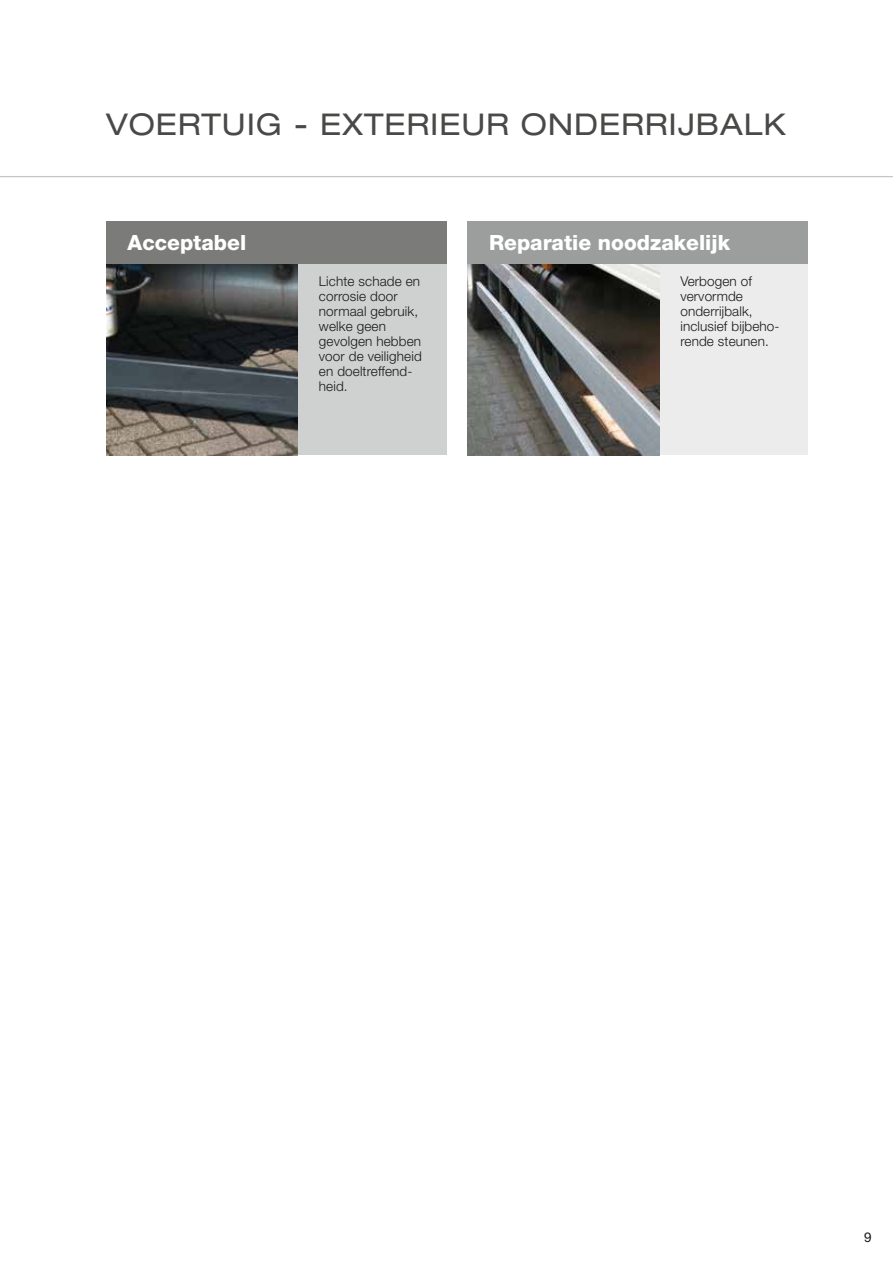
<style>
.page{position:relative;width:893px;height:1263px;background:#fff}
.page>*{position:absolute;margin:0;border:0;box-sizing:border-box;transform-origin:0 0}
.t1{font:expanded 30px "Helvetica Neue LT Pro";letter-spacing:.03em;color:#494948}
.t2{font:800 21px "Helvetica Neue LT Pro";color:#fff}
.t3{font:300 13.5px/15px "Helvetica Neue LT Pro";letter-spacing:.01em;color:#1a1a18}
.t4{font:13.5px "Helvetica Neue LT Pro";color:#1a1a18}
</style>
<div class="page">
<svg style="left:0;top:176px;width:893px;height:2px"></svg>
<div style="left:106px;top:221px;width:340px;height:234px;background:#cfd0d0"></div>
<div style="left:468px;top:221px;width:340px;height:234px;background:#ececed"></div>
<img style="left:106px;top:264px;width:192px;height:191px">
<img style="left:468px;top:264px;width:191px;height:191px">
<div style="left:106px;top:221px;width:340px;height:43px;background:#7b7b7a"></div>
<div style="left:468px;top:221px;width:340px;height:43px;background:#9c9d9d"></div>
<h1 class="t1" style="left:106px;top:107px;width:681px">VOERTUIG - EXTERIEUR ONDERRIJBALK</h1>
<h2 class="t2" style="left:128px;top:230px;width:120px">Acceptabel</h2>
<h2 class="t2" style="left:489px;top:230px;width:243px">Reparatie noodzakelijk</h2>
<p class="t3" style="left:319px;top:273px;width:104px">Lichte schade en corrosie door normaal gebruik, welke geen gevolgen hebben voor de veiligheid en doeltreffend&shy;heid.</p>
<p class="t3" style="left:680px;top:273px;width:101px">Verbogen of vervormde onderrijbalk, inclusief bijbeho&shy;rende steunen.</p>
<p class="t4" style="left:864px;top:1229px;width:9px">9</p>
</div>
